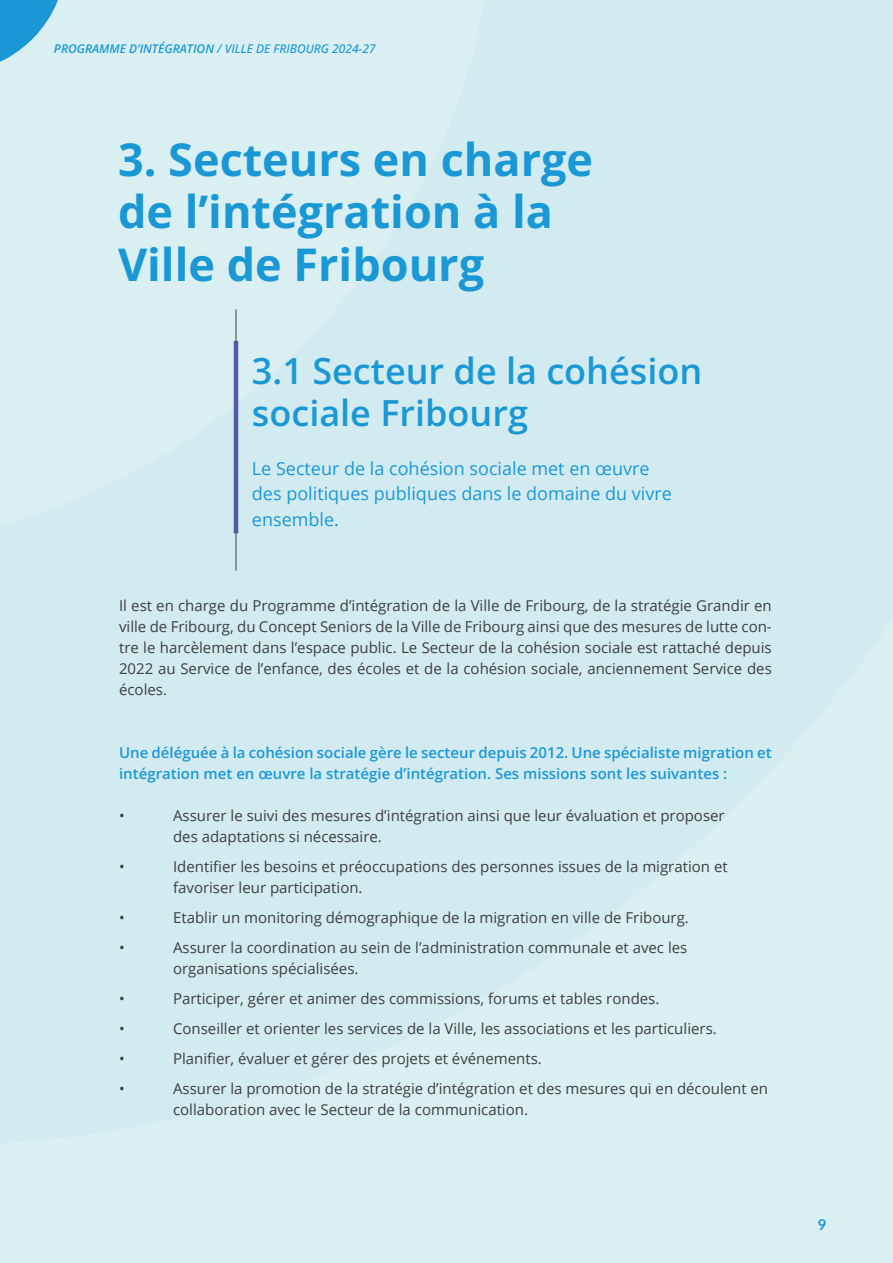
<style>
.page{position:relative;width:893px;height:1263px;background:#d2ebf0}
.page>*{position:absolute;margin:0;border:0;box-sizing:border-box;transform-origin:0 0}
.t1{font:700 45px "Open Sans";color:#1a98d6}
.t2{font:600 36px "Open Sans";color:#1a98d6}
.Body_Text_Style{font:18px "Open Sans";color:#1a98d6}
.Body_Text_Style-2{font:15px/21px "Open Sans";color:#3e3e3f}
.Body_Text_Style-3{font:600 15px/21px "Open Sans";color:#1a98d6}
.t3{font:700 15px "Lato";color:#1a98d6}
.t4{font:italic 500 12px "Open Sans";color:#1a98d6}
.s1{font-weight:600}
</style>
<div class="page">
<hr style="left:236px;top:309px;width:1px;height:262px;background:#3e3e3f">
<hr style="left:234px;top:341px;width:4px;height:192px;background:#4e5ca7">
<svg style="left:0;top:0;width:58px;height:62px"></svg>
<p class="t4" style="left:54px;top:41px;width:323px"><span class="s1">PROGRAMME D’INTÉGRATION</span> / VILLE DE FRIBOURG 2024-27</p>
<p class="t1" style="left:118px;top:128px;width:477px">3. Secteurs en charge</p>
<p class="t1" style="left:118px;top:181px;width:436px">de l’intégration à la</p>
<p class="t1" style="left:118px;top:233px;width:368px">Ville de Fribourg</p>
<p class="t2" style="left:252px;top:346px;width:452px">3.1 Secteur de la cohésion</p>
<p class="t2" style="left:252px;top:388px;width:277px">sociale Fribourg</p>
<p class="Body_Text_Style" style="left:252px;top:456px;width:399px">Le Secteur de la cohésion sociale met en œuvre</p>
<p class="Body_Text_Style" style="left:252px;top:481px;width:421px">des politiques publiques dans le domaine du vivre</p>
<p class="Body_Text_Style" style="left:252px;top:507px;width:89px">ensemble.</p>
<p class="Body_Text_Style-2" style="left:119px;top:595px;width:654px;text-align:justify">Il est en charge du Programme d’intégration de la Ville de Fribourg, de la stratégie Grandir en ville de Fribourg, du Concept Seniors de la Ville de Fribourg ainsi que des mesures de lutte con&shy;tre le harcèlement dans l’espace public. Le Secteur de la cohésion sociale est rattaché depuis 2022 au Service de l’enfance, des écoles et de la cohésion sociale, anciennement Service des écoles.</p>
<p class="Body_Text_Style-3" style="left:119px;top:742px;width:654px">Une déléguée à la cohésion sociale gère le secteur depuis 2012. Une spécialiste migration et intégration met en œuvre la stratégie d’intégration. Ses missions sont les suivantes :</p>
<p class="Body_Text_Style-2" style="left:119px;top:805px;width:7px">•</p>
<p class="Body_Text_Style-2" style="left:173px;top:805px;width:553px">Assurer le suivi des mesures d’intégration ainsi que leur évaluation et proposer des adaptations si nécessaire.</p>
<p class="Body_Text_Style-2" style="left:119px;top:856px;width:7px">•</p>
<p class="Body_Text_Style-2" style="left:173px;top:856px;width:556px">Identifier les besoins et préoccupations des personnes issues de la migration et</p>
<p class="Body_Text_Style-2" style="left:173px;top:877px;width:191px">favoriser leur participation.</p>
<p class="Body_Text_Style-2" style="left:119px;top:907px;width:7px">•</p>
<p class="Body_Text_Style-2" style="left:173px;top:907px;width:517px">Etablir un monitoring démographique de la migration en ville de Fribourg.</p>
<p class="Body_Text_Style-2" style="left:119px;top:937px;width:7px">•</p>
<p class="Body_Text_Style-2" style="left:173px;top:937px;width:516px">Assurer la coordination au sein de l’administration communale et avec les</p>
<p class="Body_Text_Style-2" style="left:173px;top:958px;width:187px">organisations spécialisées.</p>
<p class="Body_Text_Style-2" style="left:119px;top:988px;width:7px">•</p>
<p class="Body_Text_Style-2" style="left:173px;top:988px;width:488px">Participer, gérer et animer des commissions, forums et tables rondes.</p>
<p class="Body_Text_Style-2" style="left:119px;top:1018px;width:7px">•</p>
<p class="Body_Text_Style-2" style="left:173px;top:1018px;width:545px">Conseiller et orienter les services de la Ville, les associations et les particuliers.</p>
<p class="Body_Text_Style-2" style="left:119px;top:1048px;width:7px">•</p>
<p class="Body_Text_Style-2" style="left:173px;top:1048px;width:370px">Planifier, évaluer et gérer des projets et événements.</p>
<p class="Body_Text_Style-2" style="left:119px;top:1078px;width:7px">•</p>
<p class="Body_Text_Style-2" style="left:173px;top:1078px;width:597px">Assurer la promotion de la stratégie d’intégration et des mesures qui en découlent en collaboration avec le Secteur de la communication.</p>
<p class="t3" style="left:817px;top:1216px;width:10px">9</p>
</div>
